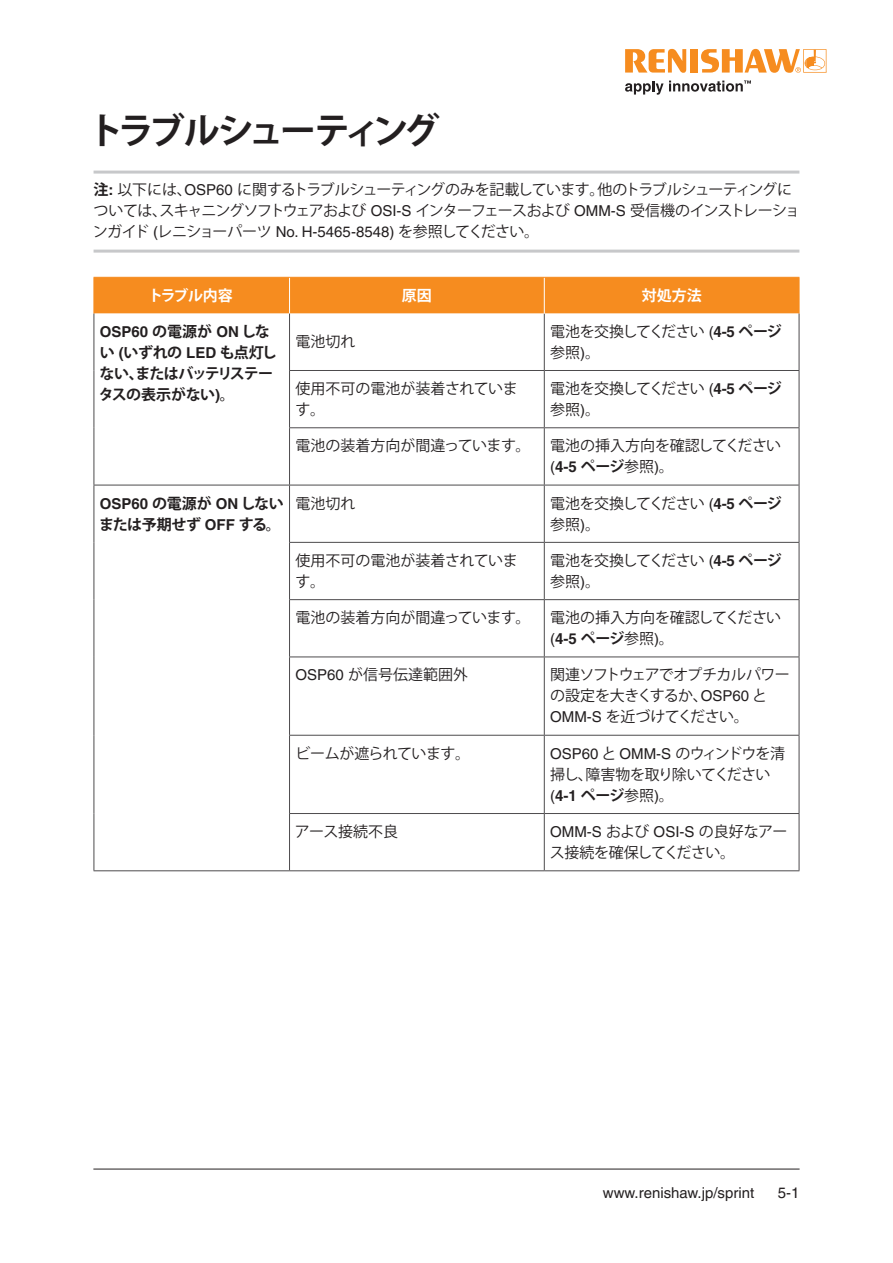
<style>
.page{position:relative;width:893px;height:1263px;background:#fff}
.page>*{position:absolute;margin:0;border:0;box-sizing:border-box;transform-origin:0 0}
.Section_heading_24pt_bold{font:700 36px "Koz Go Std";letter-spacing:-.135em;color:#231f20}
.Table_body_left_aligned_10pt{font:15px/21px "Koz Go Std";letter-spacing:-.02em;color:#231f20}
._10pt_Note{font:15px/21px "Koz Go Std";letter-spacing:-.05em;color:#231f20}
.Table_body_left_aligned_10pt-2{font:15px/21px "Koz Go Std";letter-spacing:-.04em;color:#231f20}
.Table_body_left_aligned_10pt-3{font:15px/21px "Koz Go Std";color:#231f20}
.Column_1_bold_text_10pt{font:700 15px/21px "Koz Go Std";letter-spacing:-.04em;color:#231f20}
.t1{font:15px "Helvetica LT Pro";color:#231f20}
.Inside_Table_header_centred_10pt{font:700 15px "Koz Go Std";color:#fff}
.s1{font-weight:700}
.s2{font-family:"Helvetica LT Pro";font-weight:700}
.s3{font-family:"Helvetica LT Pro"}
</style>
<div class="page">
<hr style="left:93px;top:1169px;width:707px;height:1px;background:#231f20">
<hr style="left:94px;top:171px;width:705px;height:3px;background:#c7c8ca">
<hr style="left:94px;top:250px;width:705px;height:3px;background:#c7c8ca">
<div style="left:95px;top:278px;width:704px;height:36px;background:#f68c1f"></div>
<svg style="left:95px;top:428px;width:704px;height:442px"></svg>
<hr style="left:94px;top:870px;width:196px;height:1px;background:#4d4b4d">
<hr style="left:94px;top:278px;width:1px;height:36px;background:#f68c1f">
<hr style="left:799px;top:278px;width:1px;height:36px;background:#f68c1f">
<hr style="left:289px;top:278px;width:1px;height:36px;background:#fff">
<hr style="left:544px;top:314px;width:1px;height:56px;background:#4d4b4d">
<hr style="left:799px;top:314px;width:1px;height:56px;background:#4d4b4d">
<hr style="left:544px;top:428px;width:1px;height:57px;background:#4d4b4d">
<hr style="left:799px;top:428px;width:1px;height:57px;background:#4d4b4d">
<hr style="left:544px;top:278px;width:1px;height:36px;background:#fff">
<hr style="left:94px;top:277px;width:196px;height:1px;background:#f68c1f">
<hr style="left:290px;top:277px;width:254px;height:1px;background:#f68c1f">
<hr style="left:544px;top:277px;width:255px;height:1px;background:#f68c1f">
<hr style="left:289px;top:370px;width:255px;height:1px;background:#4d4b4d">
<hr style="left:544px;top:370px;width:255px;height:1px;background:#4d4b4d">
<hr style="left:544px;top:371px;width:1px;height:56px;background:#4d4b4d">
<hr style="left:799px;top:371px;width:1px;height:56px;background:#4d4b4d">
<hr style="left:289px;top:427px;width:255px;height:1px;background:#4d4b4d">
<hr style="left:544px;top:427px;width:255px;height:1px;background:#4d4b4d">
<hr style="left:290px;top:485px;width:254px;height:1px;background:#4d4b4d">
<hr style="left:544px;top:485px;width:255px;height:1px;background:#4d4b4d">
<hr style="left:289px;top:543px;width:1px;height:56px;background:#4d4b4d">
<hr style="left:289px;top:600px;width:1px;height:56px;background:#4d4b4d">
<hr style="left:289px;top:657px;width:1px;height:78px;background:#4d4b4d">
<hr style="left:289px;top:736px;width:1px;height:77px;background:#4d4b4d">
<hr style="left:289px;top:814px;width:1px;height:56px;background:#4d4b4d">
<hr style="left:544px;top:485px;width:1px;height:57px;background:#4d4b4d">
<hr style="left:544px;top:543px;width:1px;height:56px;background:#4d4b4d">
<hr style="left:544px;top:600px;width:1px;height:56px;background:#4d4b4d">
<hr style="left:544px;top:657px;width:1px;height:78px;background:#4d4b4d">
<hr style="left:544px;top:736px;width:1px;height:77px;background:#4d4b4d">
<hr style="left:544px;top:814px;width:1px;height:56px;background:#4d4b4d">
<hr style="left:799px;top:485px;width:1px;height:57px;background:#4d4b4d">
<hr style="left:799px;top:543px;width:1px;height:56px;background:#4d4b4d">
<hr style="left:799px;top:600px;width:1px;height:56px;background:#4d4b4d">
<hr style="left:799px;top:657px;width:1px;height:78px;background:#4d4b4d">
<hr style="left:799px;top:736px;width:1px;height:77px;background:#4d4b4d">
<hr style="left:799px;top:814px;width:1px;height:56px;background:#4d4b4d">
<hr style="left:289px;top:542px;width:255px;height:1px;background:#4d4b4d">
<hr style="left:289px;top:599px;width:255px;height:1px;background:#4d4b4d">
<hr style="left:289px;top:656px;width:255px;height:1px;background:#4d4b4d">
<hr style="left:289px;top:735px;width:255px;height:1px;background:#4d4b4d">
<hr style="left:289px;top:813px;width:255px;height:1px;background:#4d4b4d">
<hr style="left:290px;top:870px;width:254px;height:1px;background:#4d4b4d">
<hr style="left:544px;top:542px;width:255px;height:1px;background:#4d4b4d">
<hr style="left:544px;top:599px;width:255px;height:1px;background:#4d4b4d">
<hr style="left:544px;top:656px;width:255px;height:1px;background:#4d4b4d">
<hr style="left:544px;top:735px;width:255px;height:1px;background:#4d4b4d">
<hr style="left:544px;top:813px;width:255px;height:1px;background:#4d4b4d">
<hr style="left:544px;top:870px;width:255px;height:1px;background:#4d4b4d">
<hr style="left:94px;top:485px;width:1px;height:57px;background:#4d4b4d">
<hr style="left:94px;top:542px;width:1px;height:58px;background:#4d4b4d">
<hr style="left:94px;top:600px;width:1px;height:57px;background:#4d4b4d">
<hr style="left:94px;top:657px;width:1px;height:78px;background:#4d4b4d">
<hr style="left:94px;top:735px;width:1px;height:78px;background:#4d4b4d">
<hr style="left:94px;top:813px;width:1px;height:57px;background:#4d4b4d">
<hr style="left:289px;top:485px;width:1px;height:57px;background:#4d4b4d">
<hr style="left:94px;top:314px;width:1px;height:56px;background:#4d4b4d">
<hr style="left:289px;top:314px;width:1px;height:56px;background:#4d4b4d">
<hr style="left:94px;top:370px;width:1px;height:58px;background:#4d4b4d">
<hr style="left:289px;top:371px;width:1px;height:56px;background:#4d4b4d">
<hr style="left:94px;top:428px;width:1px;height:57px;background:#4d4b4d">
<hr style="left:289px;top:428px;width:1px;height:57px;background:#4d4b4d">
<hr style="left:94px;top:485px;width:196px;height:1px;background:#4d4b4d">
<svg style="left:625px;top:49px;width:61px;height:24px"></svg>
<div style="left:690px;top:49px;width:8px;height:24px;background:#f68c1f"></div>
<svg style="left:701px;top:49px;width:125px;height:24px"></svg>
<svg style="left:625px;top:80px;width:126px;height:15px"></svg>
<p class="Section_heading_24pt_bold" style="left:88px;top:108px;width:354px">トラブルシューティング</p>
<p class="_10pt_Note" style="left:93px;top:179px;width:708px"><span class="s1">注</span><span class="s2">:</span> 以下には、<span class="s3">OSP60</span> に関するトラブルシューティングのみを記載しています。他のトラブルシューティングについては、スキャニングソフトウェアおよび <span class="s3">OSI-S</span> インターフェースおよび <span class="s3">OMM-S</span> 受信機のインストレーションガイド <span class="s3">(</span>レニショーパーツ <span class="s3">No. H-5465-8548)</span> を参照してください。</p>
<p class="Inside_Table_header_centred_10pt" style="left:148px;top:286px;width:86px">トラブル内容</p>
<p class="Inside_Table_header_centred_10pt" style="left:402px;top:286px;width:31px">原因</p>
<p class="Inside_Table_header_centred_10pt" style="left:642px;top:286px;width:61px">対処方法</p>
<p class="Column_1_bold_text_10pt" style="left:99px;top:322px;width:180px"><span class="s3">OSP60</span> の電源が <span class="s3">ON</span> しない <span class="s3">(</span>いずれの <span class="s3">LED</span> も点灯しない、またはバッテリステータスの表示がない<span class="s3">)</span>。</p>
<p class="Table_body_left_aligned_10pt" style="left:296px;top:332px;width:61px">電池切れ</p>
<p class="Table_body_left_aligned_10pt-2" style="left:550px;top:321px;width:233px">電池を交換してください <span class="s3">(</span><span class="s2">4-5</span> <span class="s1">ページ</span>参照<span class="s3">)</span>。</p>
<p class="Table_body_left_aligned_10pt-3" style="left:296px;top:379px;width:224px">使用不可の電池が装着されています。</p>
<p class="Table_body_left_aligned_10pt-2" style="left:550px;top:379px;width:233px">電池を交換してください <span class="s3">(</span><span class="s2">4-5</span> <span class="s1">ページ</span>参照<span class="s3">)</span>。</p>
<p class="Table_body_left_aligned_10pt-3" style="left:296px;top:436px;width:237px">電池の装着方向が間違っています。</p>
<p class="Table_body_left_aligned_10pt" style="left:550px;top:436px;width:232px">電池の挿入方向を確認してください<span class="s3">(</span><span class="s2">4-5</span> <span class="s1">ページ</span>参照<span class="s3">)</span>。</p>
<p class="Column_1_bold_text_10pt" style="left:99px;top:493px;width:186px"><span class="s3">OSP60</span> の電源が <span class="s3">ON</span> しないまたは予期せず <span class="s3">OFF</span> する。</p>
<p class="Table_body_left_aligned_10pt" style="left:296px;top:493px;width:61px">電池切れ</p>
<p class="Table_body_left_aligned_10pt-2" style="left:550px;top:493px;width:233px">電池を交換してください <span class="s3">(</span><span class="s2">4-5</span> <span class="s1">ページ</span>参照<span class="s3">)</span>。</p>
<p class="Table_body_left_aligned_10pt-3" style="left:296px;top:550px;width:224px">使用不可の電池が装着されています。</p>
<p class="Table_body_left_aligned_10pt-2" style="left:550px;top:550px;width:233px">電池を交換してください <span class="s3">(</span><span class="s2">4-5</span> <span class="s1">ページ</span>参照<span class="s3">)</span>。</p>
<p class="Table_body_left_aligned_10pt-3" style="left:296px;top:608px;width:237px">電池の装着方向が間違っています。</p>
<p class="Table_body_left_aligned_10pt" style="left:550px;top:608px;width:232px">電池の挿入方向を確認してください<span class="s3">(</span><span class="s2">4-5</span> <span class="s1">ページ</span>参照<span class="s3">)</span>。</p>
<p class="Table_body_left_aligned_10pt-3" style="left:296px;top:665px;width:174px"><span class="s3">OSP60</span> が信号伝達範囲外</p>
<p class="Table_body_left_aligned_10pt-2" style="left:550px;top:665px;width:241px">関連ソフトウェアでオプチカルパワーの設定を大きくするか、<span class="s3">OSP60</span> と<br><span class="s3">OMM-S</span> を近づけてください。</p>
<p class="Table_body_left_aligned_10pt" style="left:295px;top:743px;width:176px">ビームが遮られています。</p>
<p class="Table_body_left_aligned_10pt" style="left:550px;top:743px;width:236px"><span class="s3">OSP60</span> と <span class="s3">OMM-S</span> のウィンドウを清掃し、障害物を取り除いてください<span class="s3">(</span><span class="s2">4-1</span> <span class="s1">ページ</span>参照<span class="s3">)</span>。</p>
<p class="Table_body_left_aligned_10pt" style="left:295px;top:822px;width:105px">アース接続不良</p>
<p class="Table_body_left_aligned_10pt" style="left:550px;top:822px;width:239px"><span class="s3">OMM-S</span> および <span class="s3">OSI-S</span> の良好なアース接続を確保してください。</p>
<p class="t1" style="left:603px;top:1184px;width:153px">www.renishaw.jp/sprint</p>
<p class="t1" style="left:778px;top:1184px;width:23px">5-1</p>
</div>
